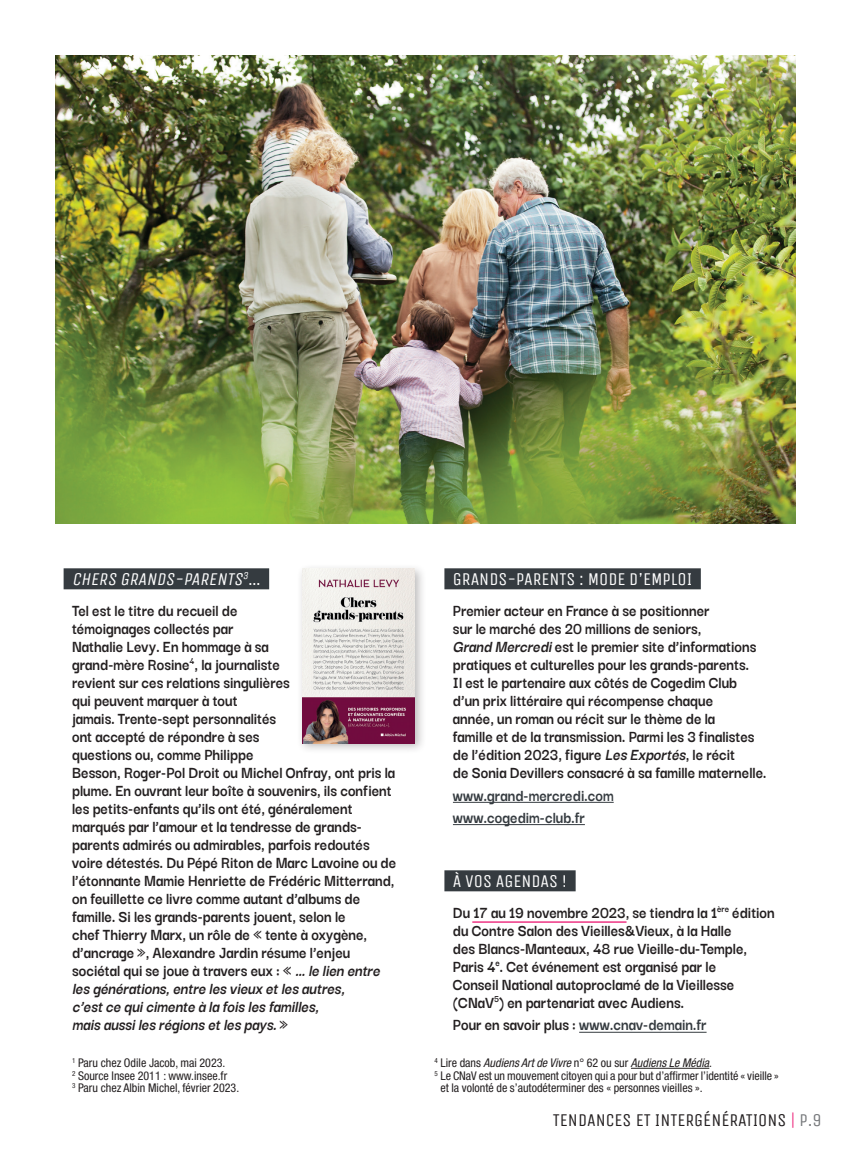
<style>
.page{position:relative;width:851px;height:1149px;background:#fff}
.page>*{position:absolute;margin:0;border:0;box-sizing:border-box;transform-origin:0 0}
.t1{font:700 18px/18px "Darker Grotesque";color:#231f20;scale:.9 1}
.t2{font:700 18px/22.2px "Darker Grotesque";color:#353b40;scale:.9 1}
.t3{font:18px "Unica One";color:#fff}
.t4{font:18px "Unica One";color:#231f20}
.t5{font:italic 18px "Unica One";color:#fff}
.t6{font:condensed 12px/12.6px "Helvetica Neue LT Std";color:#231f20}
.t7{font:italic condensed 12px "Helvetica Neue LT Std";color:#231f20}
.s1{font-style:normal}
.s2{font-style:italic}
.s3{color:#231f20}
.s4{color:#ee3684}
.s5{color:#76787b}
</style>
<div class="page">
<img style="left:55px;top:55px;width:740px;height:468px">
<div style="left:444px;top:568px;width:256px;height:21px;background:#353b40"></div>
<hr style="left:453px;top:801px;width:160px;height:1px;background:#353b40">
<hr style="left:453px;top:823px;width:132px;height:1px;background:#353b40">
<div style="left:444px;top:870px;width:131px;height:21px;background:#353b40"></div>
<hr style="left:579px;top:1031px;width:127px;height:1px;background:#353b40">
<div style="left:64px;top:568px;width:205px;height:21px;background:#353b40"></div>
<hr style="left:631px;top:1067px;width:78px;height:1px;background:#231f20">
<div style="left:296px;top:562px;width:130px;height:192px;background:#231f20;opacity:.3"></div>
<img style="left:302px;top:568px;width:113px;height:174px">
<hr style="left:472px;top:921px;width:154px;height:1px;background:#ee3684">
<p class="t5" style="left:72px;top:568px;width:190px">CHERS GRANDS-PARENTS<sup>3</sup><span class="s1">…</span></p>
<p class="t1" style="left:72px;top:600px;width:361px">Tel est le titre du recueil de<br>témoignages collectés par<br>Nathalie Levy. En hommage à sa<br>grand-mère Rosine<sup>4</sup>, la journaliste<br>revient sur ces relations singulières<br>qui peuvent marquer à tout<br>jamais. Trente-sept personnalités<br>ont accepté de répondre à ses<br>questions ou, comme Philippe<br>Besson, Roger-Pol Droit ou Michel Onfray, ont pris la plume. En ouvrant leur boîte à souvenirs, ils confient les petits-enfants qu’ils ont été, généralement marqués par l’amour et la tendresse de grands&shy;parents admirés ou admirables, parfois redoutés voire détestés. Du Pépé Riton de Marc Lavoine ou de l’étonnante Mamie Henriette de Frédéric Mitterrand, on feuillette ce livre comme autant d’albums de famille. Si les grands-parents jouent, selon le<br>chef Thierry Marx, un rôle de « tente à oxygène, d’ancrage », Alexandre Jardin résume l’enjeu sociétal qui se joue à travers eux : « <span class="s2">…lelienentre lesgénérations,entrelesvieuxet les autres,<br>c’est ce quicimenteàlafoisles familles,<br>mais aussi lesrégionsetlespays.</span>»</p>
<p class="t6" style="left:72px;top:1056px;width:169px"><sup>1</sup> Paru chez Odile Jacob, mai 2023.<br><sup>2</sup> Source Insee 2011 : www.insee.fr<br><sup>3</sup> Paru chez Albin Michel, février 2023.</p>
<p class="t7" style="left:434px;top:1055px;width:279px"><sup>4</sup> <span class="s1">Lire dans</span> Audiens Art de Vivre <span class="s1">n° 62 ou sur</span> Audiens Le Média<span class="s1">.</span></p>
<p class="t3" style="left:453px;top:568px;width:241px">GRANDS-PARENTS : MODE D’EMPLOI</p>
<p class="t1" style="left:453px;top:600px;width:350px">Premier acteur en France à se positionner<br>sur le marché des 20 millions de seniors, <span class="s2">GrandMercredi</span>est le premier site d’informations pratiques et culturelles pour les grands-parents.<br>Il est le partenaire aux côtés de Cogedim Club d’un prix littéraire qui récompense chaque<br>année, un roman ou récit sur le thème de la<br>famille et de la transmission. Parmi les 3 finalistes de l’édition 2023, figure <span class="s2">LesExportés</span>, le récit<br>de Sonia Devillers consacré à sa famille maternelle.</p>
<p class="t2" style="left:453px;top:782px;width:180px">www.grand-mercredi.com www.cogedim-club.fr</p>
<p class="t3" style="left:453px;top:870px;width:116px">À VOS AGENDAS !</p>
<p class="t1" style="left:453px;top:901px;width:359px">Du 17 au 19 novembre 2023, se tiendra la 1<sup>ère</sup> édition du Contre Salon des Vieilles&amp;Vieux, à la Halle<br>des Blancs-Manteaux, 48 rue Vieille-du-Temple, Paris 4<sup>e</sup>. Cet événement est organisé par le<br>Conseil National autoproclamé de la Vieillesse (CNaV<sup>5</sup>) en partenariat avec Audiens.</p>
<p class="t2" style="left:453px;top:1012px;width:283px"><span class="s3">Pour en savoir plus :</span> www.cnav-demain.fr</p>
<p class="t6" style="left:434px;top:1068px;width:346px"><sup>5</sup> Le CNaV est un mouvement citoyen qui a pour but d’affirmer l’identité « vieille »</p>
<p class="t6" style="left:440px;top:1081px;width:264px">et la volonté de s’autodéterminer des « personnes vieilles ».</p>
<p class="t4" style="left:553px;top:1108px;width:270px">TENDANCES ET INTERGÉNÉRATIONS <span class="s4">|</span> <span class="s5">P.9</span></p>
</div>
